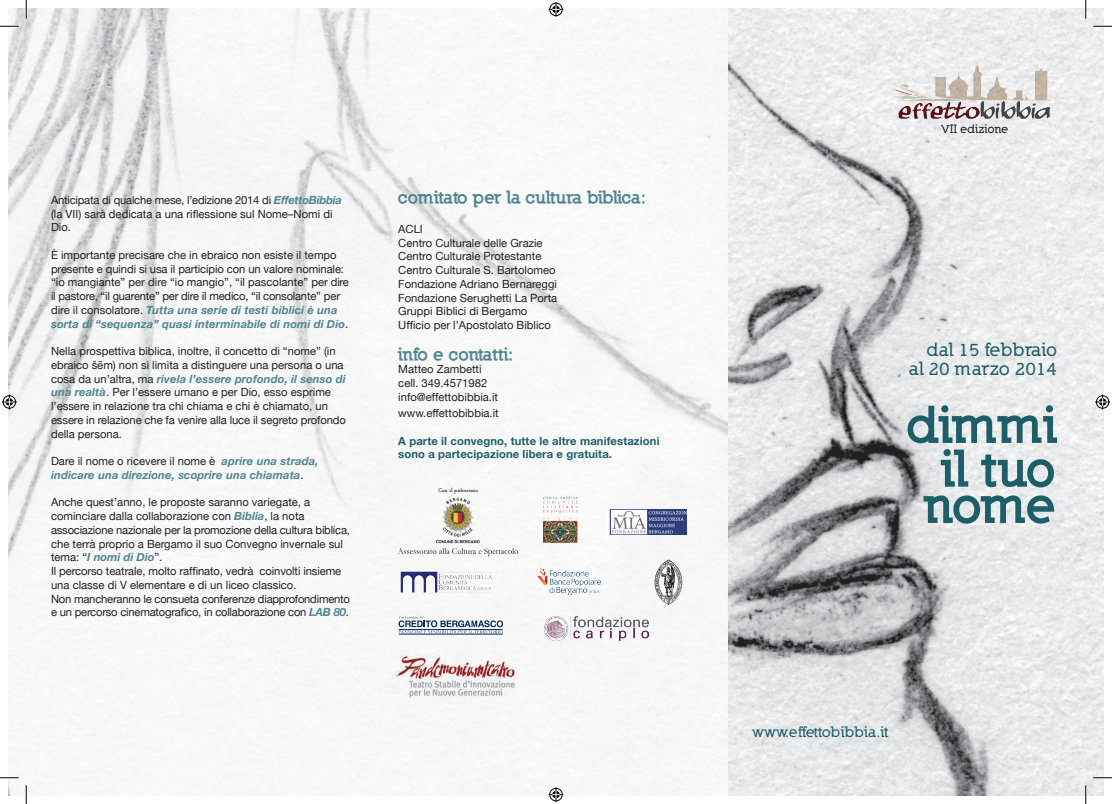
<style>
.page{position:relative;width:1112px;height:804px;background:#fff}
.page>*{position:absolute;margin:0;border:0;box-sizing:border-box;transform-origin:0 0}
.t1{font:900 50px/43.8px "Nilland";letter-spacing:-.03em;color:#1d5f69;text-align:right}
.t2{font:18.75px/18.8px "Nilland Small Caps Bold";color:#1d5f69;text-align:right}
.t3{font:900 17.5px "Nilland";letter-spacing:-.025em;color:#4e8690}
.t4{font:900 17.5px "Nilland";color:#4e8690}
.t5{font:15px "Nilland Small Caps Bold";color:#1d5f69}
.t6{font:12px "Nilland Small Caps Bold";color:#231f20}
.t7{font:11.25px/13.8px "Helvetica Neue";color:#231f20}
.t8{font:italic 700 11.25px/13.8px "Helvetica Neue";letter-spacing:.01em;color:#4e8690}
.t9{font:700 11.25px/13.8px "Helvetica Neue";letter-spacing:.01em;color:#1d5f69}
.t10{font:700 5.5px "Josefin Slab";color:#231f20}
.s1{font-weight:700;font-style:italic;color:#4e8690}
.s2{font-weight:400;font-style:normal;color:#231f20}
.s3{font-family:"Josefin Slab";font-weight:700}
</style>
<div class="page">
<img style="left:9px;top:9px;width:720px;height:786px">
<img style="left:729px;top:9px;width:374px;height:786px">
<img style="left:895px;top:58px;width:157px;height:68px">
<img style="left:540px;top:494px;width:39px;height:51px">
<img style="left:606px;top:509px;width:81px;height:26px">
<img style="left:398px;top:570px;width:103px;height:24px">
<img style="left:538px;top:568px;width:62px;height:27px">
<div style="left:653px;top:558px;width:34px;height:48px;background:#f7f7f8"></div>
<img style="left:654px;top:559px;width:29px;height:45px">
<svg style="left:399px;top:616px;width:104px;height:17px"></svg>
<hr style="left:399px;top:629px;width:104px;height:1px;background:#082e5e">
<hr style="left:399px;top:634px;width:104px;height:1px;background:#082e5e">
<img style="left:544px;top:616px;width:105px;height:24px">
<img style="left:396px;top:495px;width:125px;height:63px">
<img style="left:392px;top:655px;width:126px;height:42px">
<svg style="left:0;top:25px;width:19px;height:2px"></svg>
<svg style="left:1093px;top:25px;width:19px;height:2px"></svg>
<svg style="left:0;top:777px;width:19px;height:1px"></svg>
<svg style="left:1093px;top:777px;width:19px;height:1px"></svg>
<svg style="left:25px;top:0;width:2px;height:19px"></svg>
<svg style="left:25px;top:785px;width:2px;height:19px"></svg>
<svg style="left:1085px;top:0;width:1px;height:19px"></svg>
<svg style="left:1085px;top:785px;width:1px;height:19px"></svg>
<svg style="left:548px;top:2px;width:15px;height:15px"></svg>
<svg style="left:548px;top:787px;width:15px;height:15px"></svg>
<svg style="left:2px;top:394px;width:15px;height:15px"></svg>
<svg style="left:1095px;top:394px;width:15px;height:15px"></svg>
<p class="t7" style="left:51px;top:194px;width:292px">Anticipata di qualche mese, l’edizione 2014 di <span class="s1">EffettoBibbia </span>(la VII) sarà dedicata a una riflessione sul Nome–Nomi di<br>Dio.</p>
<p class="t7" style="left:51px;top:249px;width:299px">È importante precisare che in ebraico non esiste il tempo presente e quindi si usa il participio con un valore nominale: “io mangiante” per dire “io mangio”, “il pascolante” per dire il pastore, “il guarente” per dire il medico, “il consolante” per dire il consolatore. <span class="s1">Tutta una serie di testi biblici è una sorta di “sequenza” quasi interminabile di nomi di Dio</span>.</p>
<p class="t7" style="left:51px;top:345px;width:296px">Nella prospettiva biblica, inoltre, il concetto di “nome” (in ebraico šēm) non si limita a distinguere una persona o una cosa da un’altra, ma <span class="s1">rivela l’essere profondo, il senso di una realtà</span>. Per l’essere umano e per Dio, esso esprime l’essere in relazione tra chi chiama e chi è chiamato, un essere in relazione che fa venire alla luce il segreto profondo della persona.</p>
<p class="t8" style="left:51px;top:454px;width:269px"><span class="s2">Dare il nome o ricevere il nome è</span> aprire una strada, indicare una direzione, scoprire una chiamata<span class="s2">.</span></p>
<p class="t7" style="left:51px;top:496px;width:300px">Anche quest’anno, le proposte saranno variegate, a cominciare dalla collaborazione con <span class="s1">Biblia</span>, la nota associazione nazionale per la promozione della cultura biblica, che terrà proprio a Bergamo il suo Convegno invernale sul tema: “<span class="s1">I nomi di Dio</span>”.<br>Il percorso teatrale, molto raffinato, vedrà coinvolti insieme una classe di V elementare e di un liceo classico.<br>Non mancheranno le consueta conferenze diapprofondimento e un percorso cinematografico, in collaborazione con <span class="s1">LAB 80</span>.</p>
<h3 class="t3" style="left:398px;top:186px;width:249px">comitato per la cultura biblica:</h3>
<p class="t7" style="left:398px;top:222px;width:160px">ACLI<br>Centro Culturale delle Grazie<br>Centro Culturale Protestante<br>Centro Culturale S. Bartolomeo<br>Fondazione Adriano Bernareggi<br>Fondazione Serughetti La Porta<br>Gruppi Biblici di Bergamo<br>Ufficio per l’Apostolato Biblico</p>
<h3 class="t4" style="left:398px;top:343px;width:117px">info e contatti:</h3>
<p class="t7" style="left:398px;top:363px;width:101px">Matteo Zambetti cell. 349.4571982 info@effettobibbia.it</p>
<p class="t7" style="left:398px;top:407px;width:102px">www.effettobibbia.it</p>
<p class="t9" style="left:398px;top:434px;width:263px">A parte il convegno, tutte le altre manifestazioni sono a partecipazione libera e gratuita.</p>
<p class="t10" style="left:439px;top:487px;width:41px">Con il patrocinio</p>
<p class="t6" style="left:941px;top:122px;width:69px">V<span class="s3">II</span> edizione</p>
<h2 class="t2" style="left:909px;top:340px;width:150px">dal 15 febbraio al 20 marzo 2014</h2>
<h1 class="t1" style="left:907px;top:403px;width:152px">dimmi il tuo</h1>
<h1 class="t1" style="left:925px;top:483px;width:134px">nome</h1>
<h3 class="t5" style="left:753px;top:723px;width:137px">www.effettobibbia.it</h3>
</div>
